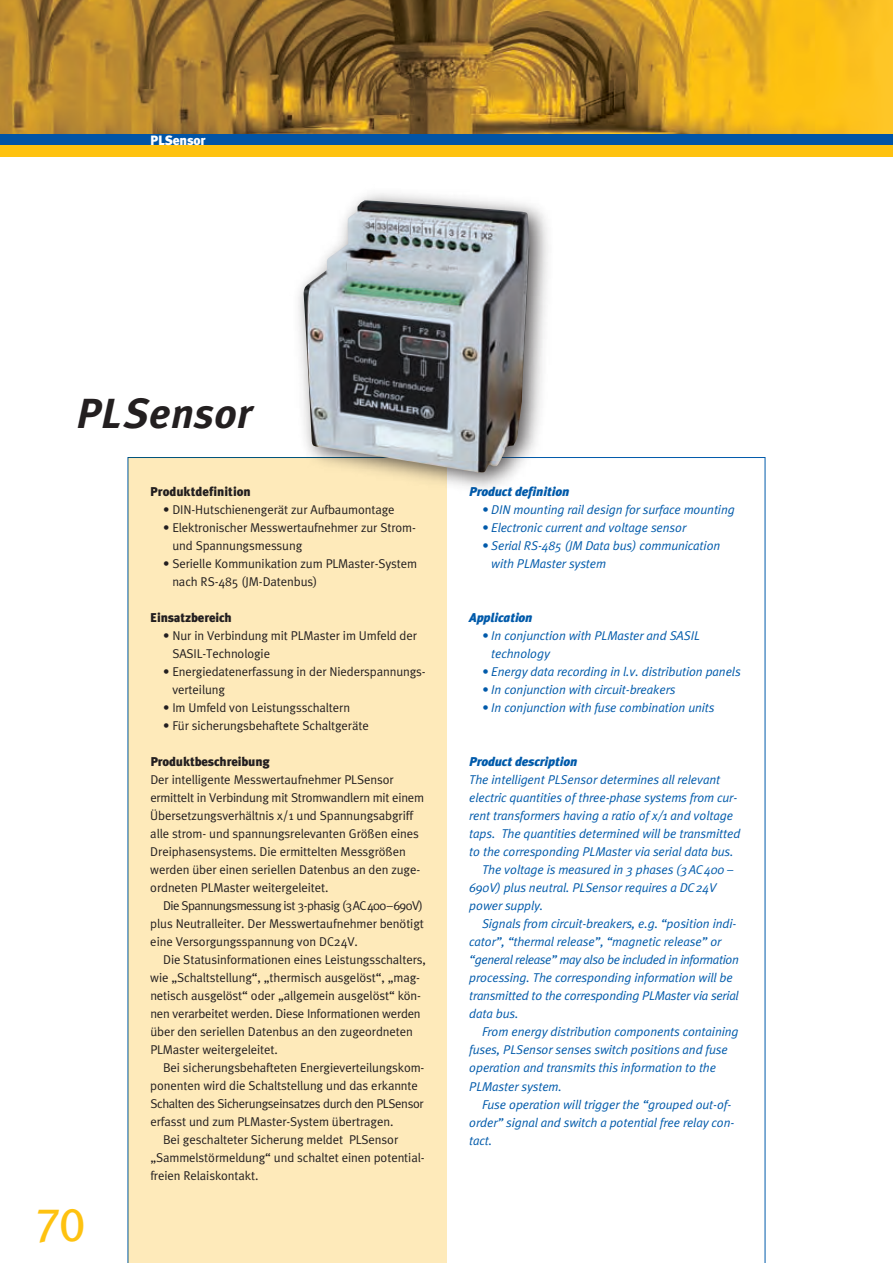
<style>
.page{position:relative;width:893px;height:1263px;background:#fff}
.page>*{position:absolute;margin:0;border:0;box-sizing:border-box;transform-origin:0 0}
.t1{font:48px "Meta Plus Book Caps";color:#fec210}
.t2{font:italic 700 42px "Meta Plus";letter-spacing:.01em;color:#231f20}
.t3{font:900 13.5px "Meta Plus";letter-spacing:-.01em;color:#fff}
.t4{font:12.75px/18px "Meta Plus Normal";letter-spacing:-.01em;color:#231f20}
.t5{font:italic 12.75px/18px "Meta Plus Normal";letter-spacing:-.01em;color:#015aaa}
.t6{font:900 12.75px "Meta Plus";letter-spacing:-.01em;color:#231f20}
.t7{font:12.75px "Meta Plus Normal";letter-spacing:-.03em;color:#231f20}
.t8{font:italic 900 12.75px "Meta Plus";letter-spacing:-.01em;color:#015aaa}
.t9{font:italic 12.75px "Meta Plus Normal";letter-spacing:-.03em;color:#015aaa}
</style>
<div class="page">
<img style="left:0;top:0;width:892px;height:134px">
<div style="left:0;top:134px;width:893px;height:12px;background:#0154a6"></div>
<div style="left:0;top:146px;width:893px;height:11px;background:#fec210"></div>
<svg style="left:128px;top:457px;width:637px;height:806px"></svg>
<div style="left:289px;top:184px;width:268px;height:313px;background:#231f20;opacity:.75"></div>
<img style="left:303px;top:200px;width:227px;height:273px">
<p class="t3" style="left:150px;top:132px;width:57px">PLSensor</p>
<h2 class="t2" style="left:76px;top:389px;width:177px">PLSensor</h2>
<h1 class="t1" style="left:35px;top:1197px;width:51px">70</h1>
<p class="t6" style="left:150px;top:484px;width:102px">Produktdefinition</p>
<p class="t4" style="left:163px;top:500px;width:233px">• DIN-Hutschienengerät zur Aufbaumontage</p>
<p class="t4" style="left:172px;top:518px;width:245px;text-indent:-9px">• Elektronischer Messwertaufnehmer zur Strom&shy;und Spannungsmessung</p>
<p class="t4" style="left:172px;top:554px;width:246px;text-indent:-9px">• Serielle Kommunikation zum PLMaster-System nach RS-485 (JM-Datenbus)</p>
<p class="t6" style="left:150px;top:610px;width:83px">Einsatzbereich</p>
<p class="t4" style="left:172px;top:626px;width:246px;text-indent:-9px">• Nur in Verbindung mit PLMaster im Umfeld der<br>SASIL-Technologie</p>
<p class="t4" style="left:172px;top:662px;width:254px;text-indent:-9px">• Energiedatenerfassung in der Niederspannungs&shy;verteilung</p>
<p class="t4" style="left:163px;top:698px;width:189px">• Im Umfeld von Leistungsschaltern</p>
<p class="t4" style="left:163px;top:716px;width:207px">• Für sicherungsbehaftete Schaltgeräte</p>
<p class="t6" style="left:150px;top:754px;width:121px">Produktbeschreibung</p>
<p class="t4" style="left:150px;top:770px;width:275px">Der intelligente Messwertaufnehmer PLSensor er-mittelt in Verbindung mit Stromwandlern mit einem Übersetzungsverhältnis x/1 und Spannungsabgriff alle strom- und spannungsrelevanten Größen eines Dreiphasensystems. Die ermittelten Messgrößen werden über einen seriellen Datenbus an den zuge&shy;ordneten PLMaster weitergeleitet.</p>
<p class="t4" style="left:150px;top:896px;width:275px;text-align:justify;text-indent:13px">Die Spannungsmessung ist 3-phasig (3AC400–690V) plus Neutralleiter. Der Messwertaufnehmer benötigt eine Versorgungsspannung von DC24V.</p>
<p class="t4" style="left:150px;top:950px;width:277px;text-indent:13px">Die Statusinformationen eines Leistungsschalters, wie „Schaltstellung“, „thermisch ausgelöst“, „mag&shy;netisch ausgelöst“ oder „allgemein ausgelöst“ kön&shy;nen verarbeitet werden. Diese Informationen werden über den seriellen Datenbus an den zugeordneten PLMaster weitergeleitet.</p>
<p class="t4" style="left:163px;top:1058px;width:253px">Bei sicherungsbehafteten Energieverteilungs-kom-</p>
<p class="t4" style="left:150px;top:1076px;width:269px">ponenten wird die Schaltstellung und das er-kannte</p>
<p class="t7" style="left:150px;top:1096px;width:275px">Schalten des Sicherungseinsatzes durch den PLSensor</p>
<p class="t4" style="left:150px;top:1112px;width:245px">erfasst und zum PLMaster-System übertragen.</p>
<p class="t4" style="left:163px;top:1130px;width:237px">Bei geschalteter Sicherung meldet PLSensor</p>
<p class="t4" style="left:150px;top:1148px;width:276px">„Sammelstörmeldung“ und schaltet einen potential-</p>
<p class="t4" style="left:150px;top:1166px;width:110px">freien Relaiskontakt.</p>
<p class="t8" style="left:469px;top:485px;width:102px">Product definition</p>
<p class="t5" style="left:482px;top:501px;width:254px">• DIN mounting rail design for surface mounting</p>
<p class="t5" style="left:482px;top:519px;width:206px">• Electronic current and voltage sensor</p>
<p class="t5" style="left:491px;top:537px;width:231px;text-indent:-9px">• Serial RS-485 (JM Data bus) communication with PLMaster system</p>
<p class="t8" style="left:469px;top:611px;width:65px">Application</p>
<p class="t5" style="left:491px;top:627px;width:210px;text-indent:-9px">• In conjunction with PLMaster and SASIL technology</p>
<p class="t5" style="left:482px;top:663px;width:260px">• Energy data recording in l.v. distribution panels</p>
<p class="t5" style="left:482px;top:681px;width:195px">• In conjunction with circuit-breakers</p>
<p class="t5" style="left:482px;top:699px;width:234px">• In conjunction with fuse combination units</p>
<p class="t8" style="left:469px;top:755px;width:110px">Product description</p>
<p class="t5" style="left:469px;top:771px;width:253px">The intelligent PLSensor determines all relevant</p>
<p class="t5" style="left:469px;top:789px;width:269px">electric quantities of three-phase systems from cur-</p>
<p class="t5" style="left:469px;top:807px;width:265px">rent transformers having a ratio of x/ 1 and voltage</p>
<p class="t5" style="left:469px;top:825px;width:273px">taps. The quantities determined will be transmitted</p>
<p class="t5" style="left:469px;top:843px;width:266px">to the corresponding PLMaster via serial data bus.</p>
<p class="t5" style="left:482px;top:861px;width:253px">The voltage is measured in 3 phases (3AC400 –</p>
<p class="t5" style="left:469px;top:879px;width:249px">690V) plus neutral. PLSensor requires a DC24V</p>
<p class="t5" style="left:469px;top:897px;width:76px">power supply.</p>
<p class="t5" style="left:482px;top:915px;width:256px">Signals from circuit-breakers, e.g. “position indi-</p>
<p class="t5" style="left:469px;top:933px;width:254px">cator”, “thermal release”, “magnetic release” or</p>
<p class="t9" style="left:469px;top:953px;width:271px">“general release” may also be included in information</p>
<p class="t5" style="left:469px;top:969px;width:265px">processing. The corresponding information will be</p>
<p class="t5" style="left:469px;top:987px;width:271px">transmitted to the corresponding PLMaster via serial</p>
<p class="t5" style="left:469px;top:1005px;width:51px">data bus.</p>
<p class="t5" style="left:482px;top:1023px;width:258px">From energy distribution components containing</p>
<p class="t5" style="left:469px;top:1041px;width:260px">fuses, PLSensor senses switch positions and fuse</p>
<p class="t5" style="left:469px;top:1059px;width:248px">operation and transmits this information to the</p>
<p class="t5" style="left:469px;top:1077px;width:94px">PLMaster system.</p>
<p class="t5" style="left:482px;top:1095px;width:251px">Fuse operation will trigger the “grouped out-of-</p>
<p class="t5" style="left:469px;top:1113px;width:267px">order” signal and switch a potential free relay con-</p>
<p class="t5" style="left:469px;top:1131px;width:25px">tact.</p>
</div>
